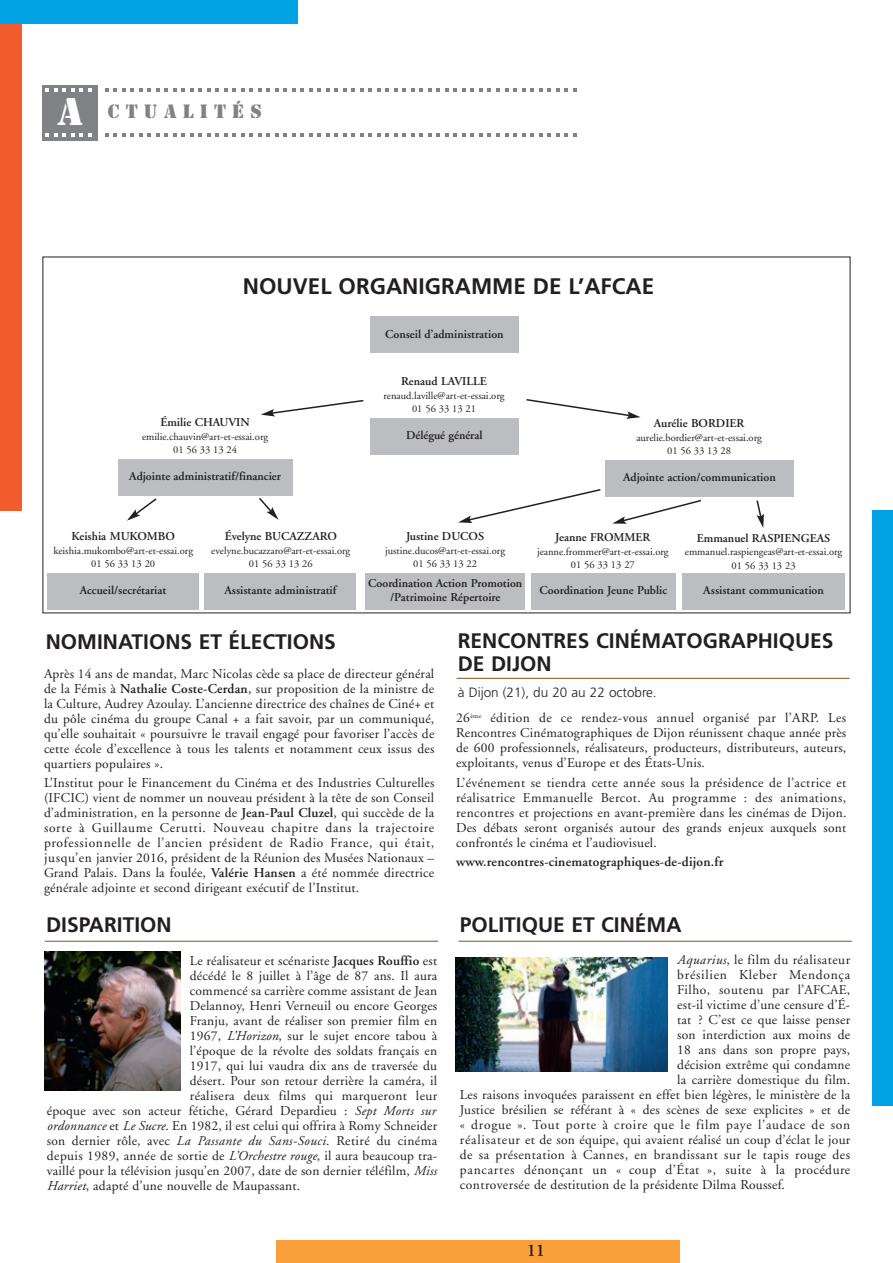
<style>
.page{position:relative;width:893px;height:1263px;background:#fff}
.page>*{position:absolute;margin:0;border:0;box-sizing:border-box;transform-origin:0 0}
.t1{font:700 22.5px "Frutiger";color:#231f20}
.t2{font:700 21px/22.5px "Frutiger";color:#231f20}
.t3{font:18px "Stencil Std";color:#808285}
.t4{font:600 18px "Adobe Garamond";color:#231f20}
.t5{font:13.5px/15px "Adobe Garamond";letter-spacing:.015em;color:#231f20;text-align:justify}
.t6{font:13.5px/25px "Adobe Garamond";letter-spacing:.035em;color:#231f20}
.t7{font:13.5px "Adobe Garamond";letter-spacing:.055em;color:#231f20}
.t8{font:600 13.5px "Adobe Garamond";letter-spacing:.015em;color:#231f20}
.t9{font:600 12px/14.4px "Adobe Garamond";color:#231f20;text-align:center}
.t10{font:10.5px/13.5px "Adobe Garamond";color:#231f20;text-align:center}
.s1{font-size:36px;color:#fff}
.s2{font-weight:600}
.s3{font-style:italic}
.s4{font-family:"Frutiger";font-weight:300}
</style>
<div class="page">
<div style="left:873px;top:510px;width:20px;height:596px;background:#00a2e4"></div>
<div style="left:43px;top:85px;width:55px;height:56px;background:#808285"></div>
<svg style="left:45px;top:88px;width:47px;height:4px"></svg>
<svg style="left:105px;top:88px;width:471px;height:4px"></svg>
<svg style="left:105px;top:133px;width:471px;height:4px"></svg>
<svg style="left:45px;top:133px;width:47px;height:4px"></svg>
<div style="left:276px;top:1241px;width:404px;height:22px;background:#f9a03a"></div>
<div style="left:0;top:0;width:21px;height:510px;background:#f15b2e"></div>
<div style="left:0;top:0;width:298px;height:23px;background:#00a2e4"></div>
<hr style="left:456px;top:678px;width:394px;height:1px;background:#805222">
<hr style="left:45px;top:941px;width:393px;height:1px;background:#805222">
<img style="left:45px;top:952px;width:136px;height:139px">
<hr style="left:459px;top:941px;width:393px;height:1px;background:#805222">
<img style="left:456px;top:957px;width:211px;height:114px">
<div style="left:370px;top:317px;width:149px;height:36px;background:#bcbdc0"></div>
<div style="left:370px;top:419px;width:149px;height:36px;background:#bcbdc0"></div>
<div style="left:118px;top:459px;width:175px;height:36px;background:#bcbdc0"></div>
<div style="left:605px;top:460px;width:189px;height:36px;background:#bcbdc0"></div>
<div style="left:47px;top:573px;width:152px;height:36px;background:#bcbdc0"></div>
<div style="left:205px;top:573px;width:151px;height:36px;background:#bcbdc0"></div>
<div style="left:366px;top:573px;width:159px;height:36px;background:#bcbdc0"></div>
<div style="left:531px;top:573px;width:145px;height:36px;background:#bcbdc0"></div>
<div style="left:682px;top:573px;width:163px;height:36px;background:#bcbdc0"></div>
<svg style="left:261px;top:399px;width:103px;height:17px"></svg>
<svg style="left:526px;top:399px;width:115px;height:20px"></svg>
<svg style="left:127px;top:498px;width:30px;height:23px"></svg>
<svg style="left:458px;top:489px;width:143px;height:34px"></svg>
<svg style="left:259px;top:498px;width:20px;height:22px"></svg>
<svg style="left:612px;top:499px;width:89px;height:25px"></svg>
<svg style="left:756px;top:500px;width:8px;height:28px"></svg>
<p class="t3" style="left:58px;top:100px;width:206px"><span class="s1">A</span> CTUALITÉS</p>
<p class="t1" style="left:243px;top:273px;width:413px">NOUVEL ORGANIGRAMME DE L’AFCAE</p>
<p class="t9" style="left:385px;top:327px;width:120px">Conseil d’administration</p>
<p class="t9" style="left:160px;top:415px;width:91px">Émilie CHAUVIN</p>
<p class="t10" style="left:142px;top:430px;width:128px">emilie.chauvin@art-et-essai.org<br>01 56 33 13 24</p>
<p class="t9" style="left:129px;top:469px;width:153px">Adjointe administratif/financier</p>
<p class="t9" style="left:401px;top:374px;width:87px">Renaud LAVILLE</p>
<p class="t10" style="left:384px;top:389px;width:123px">renaud.laville@art-et-essai.org<br>01 56 33 13 21</p>
<p class="t9" style="left:406px;top:429px;width:78px">Délégué général</p>
<p class="t9" style="left:654px;top:417px;width:92px">Aurélie BORDIER</p>
<p class="t10" style="left:636px;top:431px;width:127px">aurelie.bordier@art-et-essai.org<br>01 56 33 13 28</p>
<p class="t9" style="left:623px;top:470px;width:154px">Adjointe action/communication</p>
<p class="t9" style="left:71px;top:529px;width:105px">Keishia MUKOMBO</p>
<p class="t10" style="left:53px;top:544px;width:141px">keishia.mukombo@art-et-essai.org<br>01 56 33 13 20</p>
<p class="t9" style="left:80px;top:583px;width:88px">Accueil/secrétariat</p>
<p class="t9" style="left:225px;top:529px;width:114px">Évelyne BUCAZZARO</p>
<p class="t10" style="left:211px;top:544px;width:140px">evelyne.bucazzaro@art-et-essai.org<br>01 56 33 13 26</p>
<p class="t9" style="left:224px;top:583px;width:114px">Assistante administratif</p>
<p class="t9" style="left:406px;top:529px;width:80px">Justine DUCOS</p>
<p class="t10" style="left:385px;top:544px;width:121px">justine.ducos@art-et-essai.org<br>01 56 33 13 22</p>
<p class="t9" style="left:368px;top:576px;width:156px">Coordination Action Promotion /Patrimoine Répertoire</p>
<p class="t9" style="left:555px;top:530px;width:97px">Jeanne FROMMER</p>
<p class="t10" style="left:537px;top:545px;width:133px">jeanne.frommer@art-et-essai.org<br>01 56 33 13 27</p>
<p class="t9" style="left:540px;top:583px;width:129px">Coordination Jeune Public</p>
<p class="t9" style="left:697px;top:531px;width:135px">Emmanuel RASPIENGEAS</p>
<p class="t10" style="left:685px;top:545px;width:159px">emmanuel.raspiengeas@art-et-essai.org<br>01 56 33 13 23</p>
<p class="t9" style="left:703px;top:583px;width:122px">Assistant communication</p>
<p class="t2" style="left:46px;top:630px;width:292px">NOMINATIONS ET ÉLECTIONS</p>
<p class="t5" style="left:44px;top:666px;width:392px">Après 14 ans de mandat, Marc Nicolas cède sa place de directeur général de la Fémis à <span class="s2">Nathalie Coste-Cerdan</span>, sur proposition de la ministre de la Culture, Audrey Azoulay. L’ancienne directrice des chaînes de Ciné+ et du pôle cinéma du groupe Canal + a fait savoir, par un communiqué, qu’elle souhaitait « poursuivre le travail engagé pour favoriser l’accès de cette école d’excellence à tous les talents et notamment ceux issus des quartiers populaires ».</p>
<p class="t5" style="left:44px;top:775px;width:392px">L’Institut pour le Financement du Cinéma et des Industries Culturelles (IFCIC) vient de nommer un nouveau président à la tête de son Conseil d’administration, en la personne de <span class="s2">Jean-Paul Cluzel</span>, qui succède de la sorte à Guillaume Cerutti. Nouveau chapitre dans la trajectoire professionnelle de l’ancien président de Radio France, qui était, jusqu’en janvier 2016, président de la Réunion des Musées Nationaux – Grand Palais. Dans la foulée, <span class="s2">Valérie Hansen</span> a été nommée directrice générale adjointe et second dirigeant exécutif de l’Institut.</p>
<p class="t2" style="left:46px;top:913px;width:127px">DISPARITION</p>
<p class="t5" style="left:190px;top:953px;width:249px">Le réalisateur et scénariste <span class="s2">Jacques Rouffio</span> est</p>
<p class="t5" style="left:190px;top:968px;width:249px">décédé le 8 juillet à l’âge de 87 ans. Il aura</p>
<p class="t5" style="left:190px;top:983px;width:249px">commencé sa carrière comme assistant de Jean</p>
<p class="t5" style="left:190px;top:998px;width:249px">Delannoy, Henri Verneuil ou encore Georges</p>
<p class="t5" style="left:190px;top:1013px;width:249px">Franju, avant de réaliser son premier film en</p>
<p class="t5" style="left:190px;top:1028px;width:249px">1967, <span class="s3">L’Horizon</span>, sur le sujet encore tabou à</p>
<p class="t5" style="left:190px;top:1043px;width:249px">l’époque de la révolte des soldats français en</p>
<p class="t5" style="left:190px;top:1058px;width:249px">1917, qui lui vaudra dix ans de traversée du</p>
<p class="t5" style="left:190px;top:1073px;width:249px">désert. Pour son retour derrière la caméra, il</p>
<p class="t5" style="left:190px;top:1088px;width:249px">réalisera deux films qui marqueront leur</p>
<p class="t5" style="left:47px;top:1103px;width:392px">époque avec son acteur fétiche, Gérard Depardieu : <span class="s3">Sept Morts sur</span></p>
<p class="t5" style="left:47px;top:1118px;width:392px"><span class="s3">ordonnance</span> et <span class="s3">Le Sucre</span>. En 1982, il est celui qui offrira à Romy Schneider</p>
<p class="t5" style="left:47px;top:1133px;width:392px">son dernier rôle, avec <span class="s3">La Passante du Sans-Souci</span>. Retiré du cinéma</p>
<p class="t5" style="left:47px;top:1148px;width:392px">depuis 1989, année de sortie de <span class="s3">L’Orchestre rouge</span>, il aura beaucoup tra-</p>
<p class="t5" style="left:47px;top:1163px;width:391px">vaillé pour la télévision jusqu’en 2007, date de son dernier téléfilm, <span class="s3">Miss</span></p>
<p class="t5" style="left:47px;top:1178px;width:255px"><span class="s3">Harriet</span>, adapté d’une nouvelle de Maupassant.</p>
<p class="t2" style="left:458px;top:630px;width:377px">RENCONTRES CINÉMATOGRAPHIQUES<br>DE DIJON</p>
<p class="t6" style="left:456px;top:681px;width:392px"><span class="s4">à Dijon (21), du 20 au 22 octobre.<br></span>26<sup>ème</sup> édition de ce rendez-vous annuel organisé par l’ARP. Les</p>
<p class="t5" style="left:456px;top:726px;width:392px">Rencontres Cinématographiques de Dijon réunissent chaque année près de 600 professionnels, réalisateurs, producteurs, distributeurs, auteurs, exploitants, venus d’Europe et des États-Unis.</p>
<p class="t5" style="left:456px;top:775px;width:392px">L’événement se tiendra cette année sous la présidence de l’actrice et réalisatrice Emmanuelle Bercot. Au programme : des animations, rencontres et projections en avant-première dans les cinémas de Dijon.<br>Des débats seront organisés autour des grands enjeux auxquels sont confrontés le cinéma et l’audiovisuel.</p>
<p class="t8" style="left:456px;top:854px;width:269px">www.rencontres-cinematographiques-de-dijon.fr</p>
<p class="t2" style="left:460px;top:913px;width:223px">POLITIQUE ET CINÉMA</p>
<p class="t6" style="left:677px;top:947px;width:174px"><span class="s3">Aquarius</span>, le film du réalisateur</p>
<p class="t7" style="left:677px;top:967px;width:174px">brésilien Kleber Mendonça</p>
<p class="t6" style="left:677px;top:977px;width:174px">Filho, soutenu par l’AFCAE,</p>
<p class="t5" style="left:677px;top:997px;width:174px">est-il victime d’une censure d’É-</p>
<p class="t5" style="left:677px;top:1012px;width:174px">tat ? C’est ce que laisse penser</p>
<p class="t5" style="left:677px;top:1027px;width:174px">son interdiction aux moins de</p>
<p class="t5" style="left:677px;top:1042px;width:174px">18 ans dans son propre pays,</p>
<p class="t5" style="left:677px;top:1057px;width:174px">décision extrême qui condamne</p>
<p class="t5" style="left:677px;top:1072px;width:174px">la carrière domestique du film.</p>
<p class="t5" style="left:460px;top:1087px;width:392px">Les raisons invoquées paraissent en effet bien légères, le ministère de la</p>
<p class="t5" style="left:460px;top:1102px;width:392px">Justice brésilien se référant à « des scènes de sexe explicites » et de</p>
<p class="t7" style="left:460px;top:1117px;width:392px">« drogue ». Tout porte à croire que le film paye l’audace de son</p>
<p class="t5" style="left:460px;top:1132px;width:392px">réalisateur et de son équipe, qui avaient réalisé un coup d’éclat le jour</p>
<p class="t6" style="left:460px;top:1142px;width:392px">de sa présentation à Cannes, en brandissant sur le tapis rouge des</p>
<p class="t6" style="left:460px;top:1157px;width:392px">pancartes dénonçant un « coup d’État », suite à la procédure</p>
<p class="t5" style="left:460px;top:1177px;width:326px">controversée de destitution de la présidente Dilma Roussef.</p>
<p class="t4" style="left:527px;top:1240px;width:20px">11</p>
</div>
